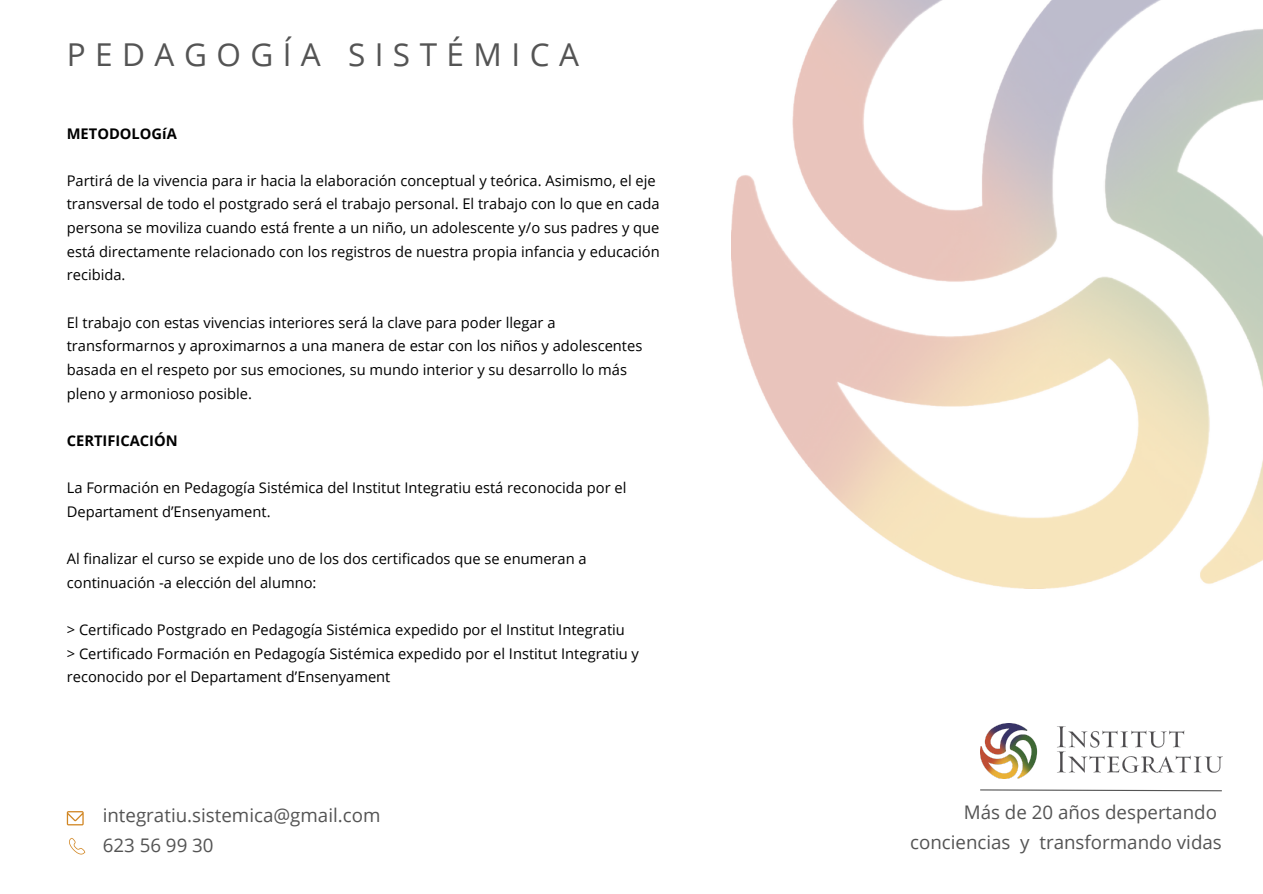
<style>
.page{position:relative;width:1263px;height:894px;background:#fff}
.page>*{position:absolute;margin:0;border:0;box-sizing:border-box;transform-origin:0 0}
.t1{font:31.5px "Open Sans";letter-spacing:.3em;color:#545454}
.t2{font:18.75px/29.7px "Open Sans";color:#545454;text-align:right}
.t3{font:14.7px/23.7px "Open Sans";color:#000}
.t4{font:700 14.7px "Open Sans";color:#000}
</style>
<div class="page">
<img style="left:980px;top:723px;width:242px;height:55px">
<svg style="left:980px;top:789px;width:242px;height:2px"></svg>
<img style="left:731px;top:0;width:532px;height:588px">
<svg style="left:67px;top:811px;width:17px;height:14px"></svg>
<svg style="left:69px;top:837px;width:17px;height:16px"></svg>
<h1 class="t1" style="left:67px;top:33px;width:514px">PEDAGOGÍA SISTÉMICA</h1>
<p class="t4" style="left:67px;top:123px;width:111px">METODOLOGíA</p>
<p class="t3" style="left:67px;top:168px;width:594px">Partirá de la vivencia para ir hacia la elaboración conceptual y teórica. Asimismo, el eje transversal de todo el postgrado será el trabajo personal. El trabajo con lo que en cada persona se moviliza cuando está frente a un niño, un adolescente y/o sus padres y que está directamente relacionado con los registros de nuestra propia infancia y educación recibida.</p>
<p class="t3" style="left:67px;top:310px;width:577px">El trabajo con estas vivencias interiores será la clave para poder llegar a transformarnos y aproximarnos a una manera de estar con los niños y adolescentes basada en el respeto por sus emociones, su mundo interior y su desarrollo lo más pleno y armonioso posible.</p>
<p class="t4" style="left:67px;top:430px;width:112px">CERTIFICACIÓN</p>
<p class="t3" style="left:67px;top:475px;width:561px">La Formación en Pedagogía Sistémica del Institut Integratiu está reconocida por el<br>Departament d’Ensenyament.</p>
<p class="t3" style="left:67px;top:546px;width:521px">Al finalizar el curso se expide uno de los dos certificados que se enumeran a continuación -a elección del alumno:</p>
<p class="t3" style="left:67px;top:617px;width:574px">&gt; Certificado Postgrado en Pedagogía Sistémica expedido por el Institut Integratiu<br>&gt; Certificado Formación en Pedagogía Sistémica expedido por el Institut Integratiu y reconocido por el Departament d’Ensenyament</p>
<p class="t2" style="left:103px;top:799px;width:279px;text-align:left">integratiu.sistemica@gmail.com<br>623 56 99 30</p>
<p class="t2" style="left:910px;top:796px;width:313px">Más de 20 años despertando conciencias y transformando vidas</p>
</div>
